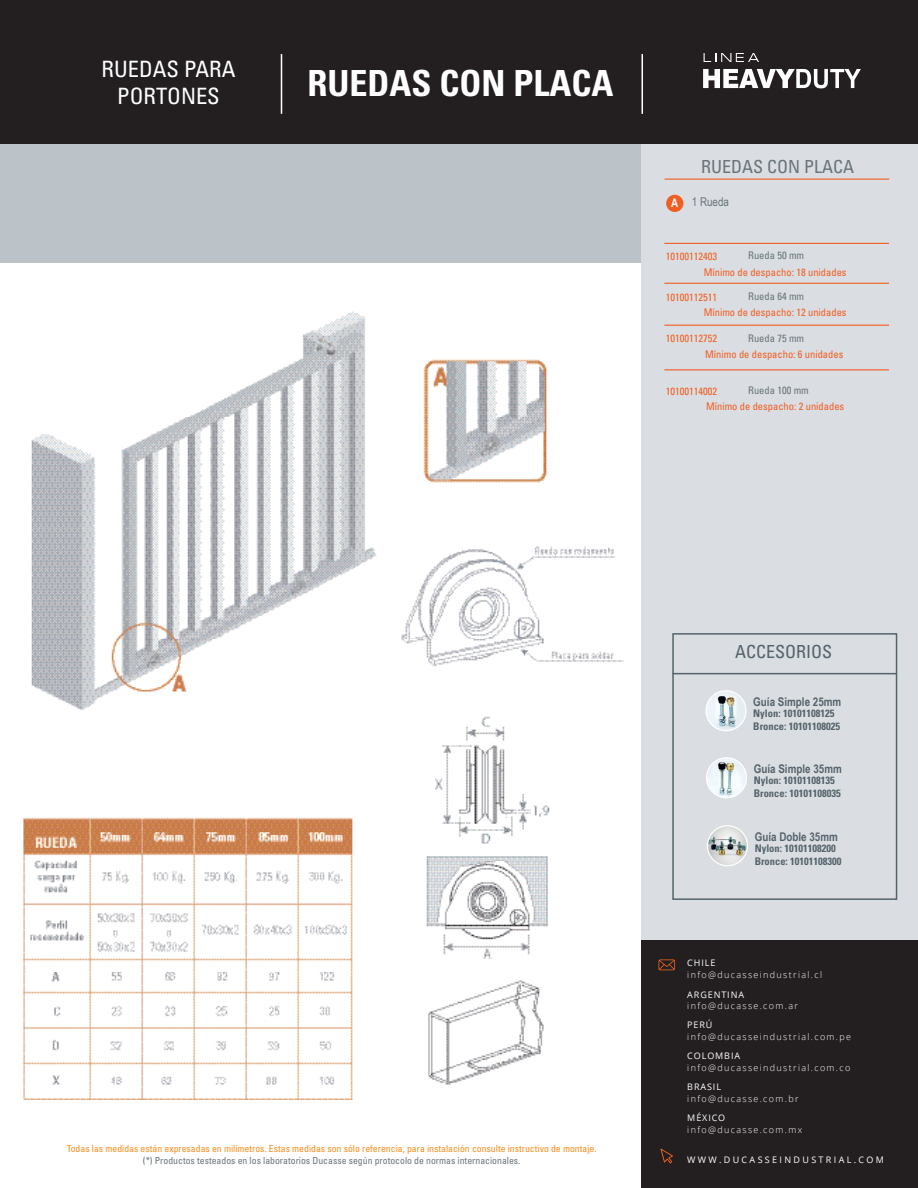
<style>
.page{position:relative;width:918px;height:1188px;background:#fff}
.page>*{position:absolute;margin:0;border:0;box-sizing:border-box;transform-origin:0 0}
.t1{font:700 condensed 36px "Univers";color:#fff}
.t2{font:condensed 22.5px/27px "Univers";color:#fff;text-align:center}
.t3{font:condensed 18px "Univers";color:#6a747b}
.t4{font:condensed 18px "Univers LT Std";color:#55636c}
.t5{font:700 12px "Arial Narrow";color:#55636c}
.t6{font:12px "Arial Narrow";color:#6a747b}
.t7{font:condensed 10.5px "Univers";color:#f25d21}
.t8{font:700 condensed 10.5px/12.6px "Univers";color:#55636c}
.t9{font:condensed 10.5px "Univers";color:#6a747b}
.t10{font:condensed 9.75px "Univers";color:#f68e1e}
.t11{font:condensed 9.75px "Univers";color:#6a747b}
.t12{font:300 9px "Open Sans";letter-spacing:.15em;color:#fff}
.t13{font:9px "Open Sans";letter-spacing:.1em;color:#fff}
.t14{font:9px "Open Sans";letter-spacing:.26em;color:#fff}
.s1{font-weight:700;color:#fff}
</style>
<div class="page">
<div style="left:0;top:0;width:918px;height:144px;background:#231f20"></div>
<div style="left:641px;top:144px;width:277px;height:1044px;background:#dadee2"></div>
<div style="left:0;top:144px;width:642px;height:118px;background:#bcc3c8"></div>
<hr style="left:281px;top:54px;width:1px;height:60px;background:#fff">
<svg style="left:704px;top:53px;width:55px;height:9px"></svg>
<svg style="left:703px;top:69px;width:158px;height:19px"></svg>
<hr style="left:642px;top:54px;width:1px;height:60px;background:#fff">
<div style="left:641px;top:940px;width:277px;height:248px;background:#231f20"></div>
<svg style="left:661px;top:1149px;width:12px;height:14px"></svg>
<svg style="left:659px;top:959px;width:16px;height:11px"></svg>
<div style="left:666px;top:195px;width:17px;height:17px;background:#f25d21;border-radius:50%"></div>
<hr style="left:665px;top:179px;width:224px;height:1px;background:#f25d21">
<img style="left:23px;top:311px;width:601px;height:788px">
<hr style="left:673px;top:673px;width:224px;height:1px;background:#55636c">
<div style="left:672px;top:633px;width:225px;height:267px;border:2px solid #55636c"></div>
<img style="left:706px;top:691px;width:40px;height:40px;border-radius:20px">
<div style="left:705px;top:690px;width:42px;height:41px;border:1px solid #fff;border-radius:50%"></div>
<img style="left:707px;top:826px;width:40px;height:40px;border-radius:20px">
<div style="left:707px;top:825px;width:41px;height:41px;border:1px solid #fff;border-radius:50%"></div>
<img style="left:707px;top:758px;width:40px;height:40px;border-radius:20px">
<div style="left:706px;top:757px;width:41px;height:41px;border:1px solid #fff;border-radius:50%"></div>
<hr style="left:664px;top:243px;width:225px;height:1px;background:#f25d21">
<hr style="left:664px;top:283px;width:225px;height:1px;background:#f25d21">
<hr style="left:664px;top:325px;width:225px;height:1px;background:#f25d21">
<hr style="left:664px;top:369px;width:225px;height:1px;background:#f25d21">
<h2 class="t2" style="left:102px;top:55px;width:135px">RUEDAS PARA<br>PORTONES</h2>
<h1 class="t1" style="left:307px;top:61px;width:308px">RUEDAS CON PLACA</h1>
<h3 class="t3" style="left:701px;top:155px;width:155px">RUEDAS CON PLACA</h3>
<p class="t6" style="left:671px;top:193px;width:59px"><span class="s1">A</span> 1 Rueda</p>
<p class="t7" style="left:666px;top:250px;width:53px">10100112403</p>
<p class="t9" style="left:748px;top:249px;width:57px">Rueda 50 mm</p>
<p class="t7" style="left:666px;top:290px;width:53px">10100112511</p>
<p class="t9" style="left:748px;top:289px;width:57px">Rueda 64 mm</p>
<p class="t7" style="left:666px;top:332px;width:53px">10100112752</p>
<p class="t9" style="left:748px;top:331px;width:57px">Rueda 75 mm</p>
<p class="t7" style="left:704px;top:266px;width:144px">Mínimo de despacho: 18 unidades</p>
<p class="t7" style="left:704px;top:306px;width:144px">Mínimo de despacho: 12 unidades</p>
<p class="t7" style="left:705px;top:347px;width:140px">Mínimo de despacho: 6 unidades</p>
<p class="t7" style="left:666px;top:384px;width:53px">10100114002</p>
<p class="t9" style="left:748px;top:384px;width:62px">Rueda 100 mm</p>
<p class="t7" style="left:706px;top:400px;width:140px">Mínimo de despacho: 2 unidades</p>
<p class="t10" style="left:67px;top:1142px;width:531px">Todas las medidas están expresadas en milímetros. Estas medidas son sólo referencia, para instalación consulte instructivo de montaje.</p>
<p class="t11" style="left:143px;top:1154px;width:379px">(*) Productos testeados en los laboratorios Ducasse según protocolo de normas internacionales.</p>
<h3 class="t4" style="left:735px;top:640px;width:99px">ACCESORIOS</h3>
<p class="t5" style="left:753px;top:693px;width:90px">Guía Simple 25mm</p>
<p class="t8" style="left:753px;top:707px;width:88px">Nylon: 10101108125<br>Bronce: 10101108025</p>
<p class="t5" style="left:754px;top:760px;width:90px">Guía Simple 35mm</p>
<p class="t8" style="left:754px;top:774px;width:88px">Nylon: 10101108135<br>Bronce: 10101108035</p>
<p class="t5" style="left:755px;top:828px;width:85px">Guía Doble 35mm</p>
<p class="t8" style="left:755px;top:842px;width:88px">Nylon: 10101108200<br>Bronce: 10101108300</p>
<p class="t13" style="left:687px;top:957px;width:30px">CHILE</p>
<p class="t12" style="left:687px;top:1000px;width:112px">info@ducasse.com.ar</p>
<p class="t12" style="left:687px;top:969px;width:136px">info@ducasseindustrial.cl</p>
<p class="t13" style="left:687px;top:988px;width:58px">ARGENTINA</p>
<p class="t13" style="left:687px;top:1019px;width:27px">PERÚ</p>
<p class="t12" style="left:687px;top:1031px;width:165px">info@ducasseindustrial.com.pe</p>
<p class="t13" style="left:687px;top:1050px;width:54px">COLOMBIA</p>
<p class="t12" style="left:687px;top:1061px;width:165px">info@ducasseindustrial.com.co</p>
<p class="t13" style="left:687px;top:1081px;width:35px">BRASIL</p>
<p class="t12" style="left:687px;top:1092px;width:113px">info@ducasse.com.br</p>
<p class="t13" style="left:687px;top:1112px;width:40px">MÉXICO</p>
<p class="t14" style="left:687px;top:1153px;width:198px">WWW.DUCASSEINDUSTRIAL.COM</p>
<p class="t12" style="left:687px;top:1123px;width:116px">info@ducasse.com.mx</p>
</div>
